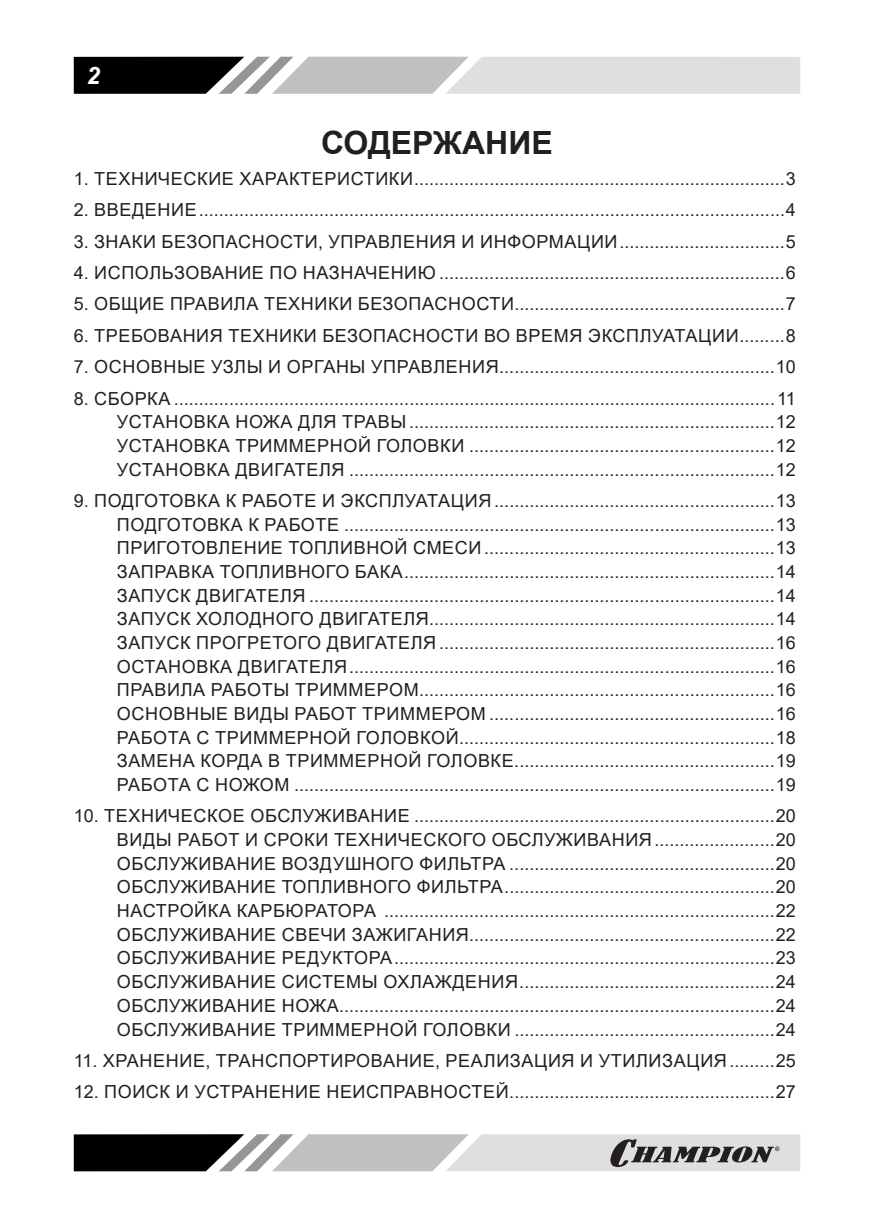
<style>
.page{position:relative;width:874px;height:1225px;background:#fff}
.page>*{position:absolute;margin:0;border:0;box-sizing:border-box;transform-origin:0 0}
.t1{font:700 32px "Arial";color:#241f1f}
.t2{font:italic 700 24px "Arial";color:#fff}
.t3{font:18px/23.6px "Arial";letter-spacing:.035em;color:#241f1f;text-align:justify}
</style>
<div class="page">
<svg style="left:74px;top:57px;width:725px;height:37px;background:#aaa9aa"></svg>
<svg style="left:74px;top:1134px;width:725px;height:37px;background:#9e9d9e"></svg>
<h2 class="t2" style="left:87px;top:59px;width:15px">2</h2>
<h1 class="t1" style="left:321px;top:120px;width:233px">СОДЕРЖАНИЕ</h1>
<p class="t3" style="left:74px;top:167px;width:723px">1. ТЕХНИЧЕСКИЕ ХАРАКТЕРИСТИКИ..........................................................................3</p>
<p class="t3" style="left:74px;top:198px;width:723px">2. ВВЕДЕНИЕ.....................................................................................................................4</p>
<p class="t3" style="left:74px;top:229px;width:723px">3. ЗНАКИ БЕЗОПАСНОСТИ, УПРАВЛЕНИЯ И ИНФОРМАЦИИ.................................5</p>
<p class="t3" style="left:74px;top:261px;width:723px">4. ИСПОЛЬЗОВАНИЕ ПО НАЗНАЧЕНИЮ .....................................................................6</p>
<p class="t3" style="left:74px;top:292px;width:723px">5. ОБЩИЕ ПРАВИЛА ТЕХНИКИ БЕЗОПАСНОСТИ......................................................7</p>
<p class="t3" style="left:74px;top:323px;width:723px">6. ТРЕБОВАНИЯ ТЕХНИКИ БЕЗОПАСНОСТИ ВО ВРЕМЯ ЭКСПЛУАТАЦИИ.........8</p>
<p class="t3" style="left:74px;top:355px;width:723px">7. ОСНОВНЫЕ УЗЛЫ И ОРГАНЫ УПРАВЛЕНИЯ.......................................................10</p>
<p class="t3" style="left:117px;top:386px;width:680px;text-indent:-43px">8. СБОРКА ........................................................................................................................11<br>УСТАНОВКА НОЖА ДЛЯ ТРАВЫ .........................................................................12<br>УСТАНОВКА ТРИММЕРНОЙ ГОЛОВКИ .............................................................12<br>УСТАНОВКА ДВИГАТЕЛЯ .....................................................................................12</p>
<p class="t3" style="left:117px;top:489px;width:680px;text-indent:-43px">9. ПОДГОТОВКА К РАБОТЕ И ЭКСПЛУАТАЦИЯ ........................................................13<br>ПОДГОТОВКА К РАБОТЕ ......................................................................................13<br>ПРИГОТОВЛЕНИЕ ТОПЛИВНОЙ СМЕСИ ..........................................................13<br>ЗАПРАВКА ТОПЛИВНОГО БАКА..........................................................................14<br>ЗАПУСК ДВИГАТЕЛЯ .............................................................................................14<br>ЗАПУСК ХОЛОДНОГО ДВИГАТЕЛЯ.....................................................................14<br>ЗАПУСК ПРОГРЕТОГО ДВИГАТЕЛЯ ...................................................................16<br>ОСТАНОВКА ДВИГАТЕЛЯ.....................................................................................16<br>ПРАВИЛА РАБОТЫ ТРИММЕРОМ.......................................................................16<br>ОСНОВНЫЕ ВИДЫ РАБОТ ТРИММЕРОМ .........................................................16<br>РАБОТА С ТРИММЕРНОЙ ГОЛОВКОЙ...............................................................18<br>ЗАМЕНА КОРДА В ТРИММЕРНОЙ ГОЛОВКЕ....................................................19<br>РАБОТА С НОЖОМ ................................................................................................19</p>
<p class="t3" style="left:117px;top:804px;width:680px;text-indent:-43px">10. ТЕХНИЧЕСКОЕ ОБСЛУЖИВАНИЕ ........................................................................20<br>ВИДЫ РАБОТ И СРОКИ ТЕХНИЧЕСКОГО ОБСЛУЖИВАНИЯ........................20<br>ОБСЛУЖИВАНИЕ ВОЗДУШНОГО ФИЛЬТРА .....................................................20<br>ОБСЛУЖИВАНИЕ ТОПЛИВНОГО ФИЛЬТРА......................................................20<br>НАСТРОЙКА КАРБЮРАТОРА ..............................................................................22<br>ОБСЛУЖИВАНИЕ СВЕЧИ ЗАЖИГАНИЯ.............................................................22<br>ОБСЛУЖИВАНИЕ РЕДУКТОРА............................................................................23<br>ОБСЛУЖИВАНИЕ СИСТЕМЫ ОХЛАЖДЕНИЯ...................................................24<br>ОБСЛУЖИВАНИЕ НОЖА.......................................................................................24<br>ОБСЛУЖИВАНИЕ ТРИММЕРНОЙ ГОЛОВКИ ....................................................24</p>
<p class="t3" style="left:74px;top:1048px;width:723px">11. ХРАНЕНИЕ, ТРАНСПОРТИРОВАНИЕ, РЕАЛИЗАЦИЯ И УТИЛИЗАЦИЯ .........25</p>
<p class="t3" style="left:74px;top:1080px;width:723px">12. ПОИСК И УСТРАНЕНИЕ НЕИСПРАВНОСТЕЙ.....................................................27</p>
</div>
